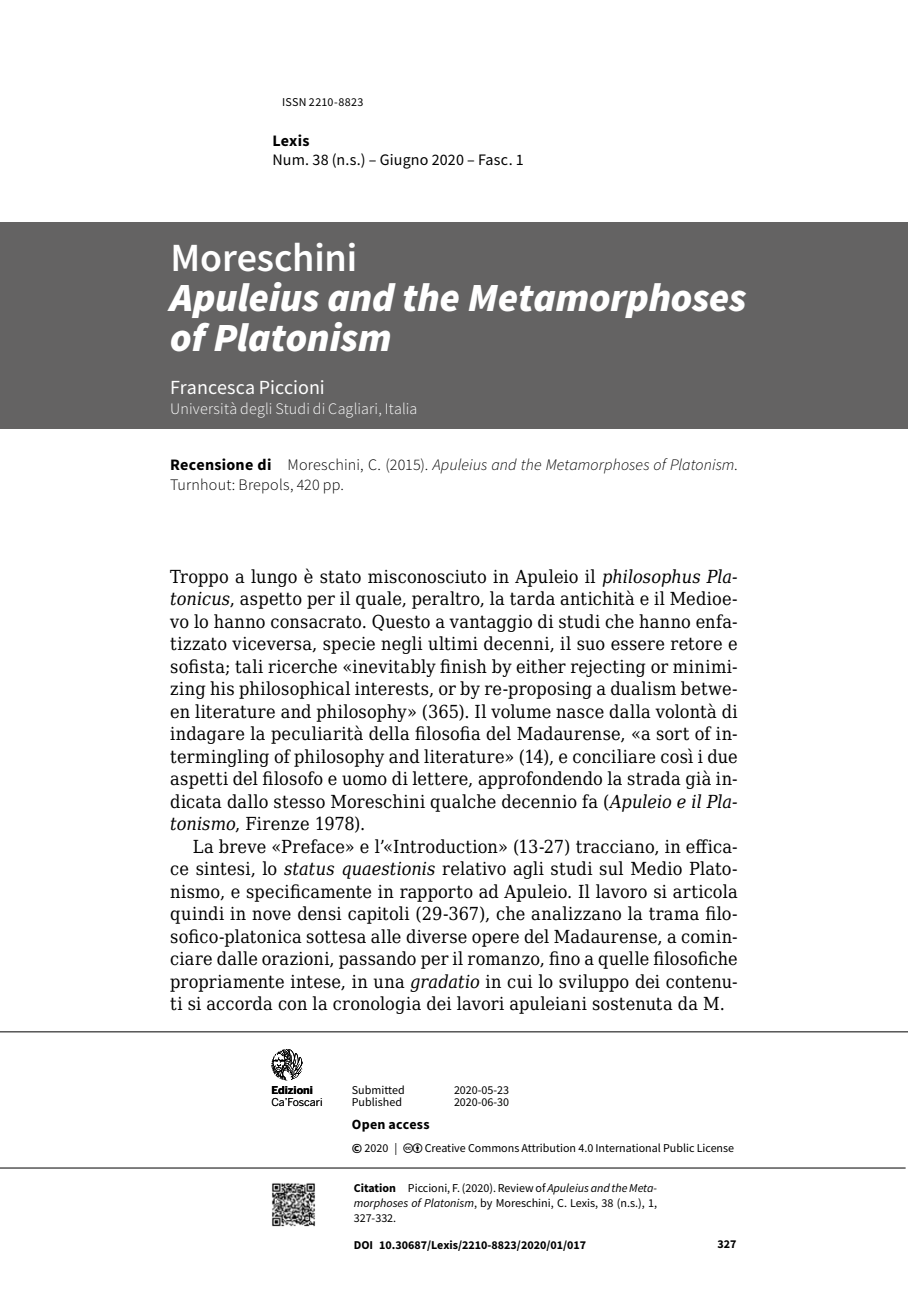
<style>
.page{position:relative;width:908px;height:1304px;background:#fff}
.page>*{position:absolute;margin:0;border:0;box-sizing:border-box;transform-origin:0 0}
.t1{font:italic 900 40px/40px "Source Sans Pro";color:#fff}
.t2{font:600 40px "Source Sans Pro";letter-spacing:-.005em;color:#fff}
.t3{font:20px "Source Sans Pro";color:#fff}
.t4{font:18px/22.4px "DejaVu Serif Condensed";letter-spacing:.01em;color:#000;text-align:justify}
.t5{font:300 16px/20px "Source Sans Pro";letter-spacing:.01em;color:#000}
.t6{font:300 16px "Source Sans Pro";letter-spacing:.01em;color:#fff}
.t7{font:16px "Source Sans Pro";letter-spacing:.01em;color:#000}
.t8{font:700 16px "Source Sans Pro";letter-spacing:.01em;color:#000}
.t9{font:700 14px "Source Sans Pro";letter-spacing:.02em;color:#000}
.t10{font:12px/15px "Source Sans Pro";color:#000;text-align:justify}
.t11{font:700 12px "Source Sans Pro";color:#000}
.t12{font:12px "Source Sans Pro";letter-spacing:.025em;color:#000}
.t13{font:10.8px "Benton Sans";letter-spacing:-.01em;color:#000}
.t14{font:700 10.8px "Benton Sans";color:#000}
.s1{font-weight:700}
.s2{font-style:italic}
.s3{font-weight:700;font-size:14px}
</style>
<div class="page">
<hr style="left:0;top:1031px;width:907px;height:1px;background:#000">
<hr style="left:0;top:1168px;width:905px;height:1px;background:#000">
<img style="left:272px;top:1183px;width:43px;height:44px">
<svg style="left:271px;top:1049px;width:32px;height:31px"></svg>
<div style="left:0;top:223px;width:907px;height:206px;background:#646363"></div>
<p class="t12" style="left:282px;top:94px;width:83px">ISSN 2210-8823</p>
<p class="t8" style="left:272px;top:130px;width:39px">Lexis</p>
<p class="t7" style="left:272px;top:150px;width:253px">Num. 38 (n.s.) – Giugno 2020 – Fasc. 1</p>
<h1 class="t2" style="left:170px;top:232px;width:188px">Moreschini</h1>
<h1 class="t1" style="left:170px;top:277px;width:577px">Apuleius and the Metamorphoses of Platonism</h1>
<p class="t3" style="left:170px;top:375px;width:156px">Francesca Piccioni</p>
<p class="t6" style="left:170px;top:399px;width:248px">Università degli Studi di Cagliari, Italia</p>
<p class="t5" style="left:170px;top:454px;width:568px"><span class="s1">Recensione di</span> Moreschini, C. (2015). <span class="s2">Apuleius and the Metamorphoses of Platonism</span>.<br>Turnhout: Brepols, 420 pp.</p>
<p class="t4" style="left:170px;top:565px;width:568px">Troppo a lungo è stato misconosciuto in Apuleio il <span class="s2">philosophus Pla&shy;tonicus</span>, aspetto per il quale, peraltro, la tarda antichità e il Medioe&shy;vo lo hanno consacrato. Questo a vantaggio di studi che hanno enfa&shy;tizzato viceversa, specie negli ultimi decenni, il suo essere retore e sofista; tali ricerche «inevitably finish by either rejecting or minimi&shy;zing his philosophical interests, or by re-proposing a dualism betwe&shy;en literature and philosophy» (365). Il volume nasce dalla volontà di indagare la peculiarità della filosofia del Madaurense, «a sort of in&shy;termingling of philosophy and literature» (14), e conciliare così i due aspetti del filosofo e uomo di lettere, approfondendo la strada già in&shy;dicata dallo stesso Moreschini qualche decennio fa (<span class="s2">Apuleio e il Pla&shy;tonismo</span>, Firenze 1978).</p>
<p class="t4" style="left:170px;top:835px;width:568px;text-indent:23px">La breve «Preface» e l’«Introduction» (13-27) tracciano, in effica&shy;ce sintesi, lo <span class="s2">status quaestionis</span> relativo agli studi sul Medio Plato&shy;nismo, e specificamente in rapporto ad Apuleio. Il lavoro si articola quindi in nove densi capitoli (29-367), che analizzano la trama filo&shy;sofico-platonica sottesa alle diverse opere del Madaurense, a comin&shy;ciare dalle orazioni, passando per il romanzo, fino a quelle filosofiche propriamente intese, in una <span class="s2">gradatio</span> in cui lo sviluppo dei contenu&shy;ti si accorda con la cronologia dei lavori apuleiani sostenuta da M.</p>
<p class="t14" style="left:271px;top:1084px;width:43px">Edizioni</p>
<p class="t13" style="left:271px;top:1095px;width:53px">Ca’Foscari</p>
<p class="t10" style="left:352px;top:1082px;width:54px">Submitted</p>
<p class="t10" style="left:454px;top:1082px;width:57px">2020-05-23</p>
<p class="t10" style="left:352px;top:1095px;width:52px">Published</p>
<p class="t10" style="left:454px;top:1095px;width:57px">2020-06-30</p>
<p class="t9" style="left:351px;top:1115px;width:79px">Open access</p>
<p class="t10" style="left:351px;top:1140px;width:47px"><span class="s3">©</span> 2020 |</p>
<p class="t10" style="left:424px;top:1140px;width:311px">Creative Commons Attribution 4.0 International Public License</p>
<p class="t10" style="left:353px;top:1181px;width:305px"><span class="s1">Citation</span> Piccioni, F. (2020). Review of <span class="s2">Apuleius and the Meta&shy;morphoses of Platonism</span>, by Moreschini, C. Lexis, 38 (n.s.), 1, 327-332.</p>
<p class="t11" style="left:353px;top:1237px;width:234px">DOI 10.30687/Lexis/2210-8823/2020/01/017</p>
<p class="t11" style="left:717px;top:1236px;width:21px">327</p>
</div>
